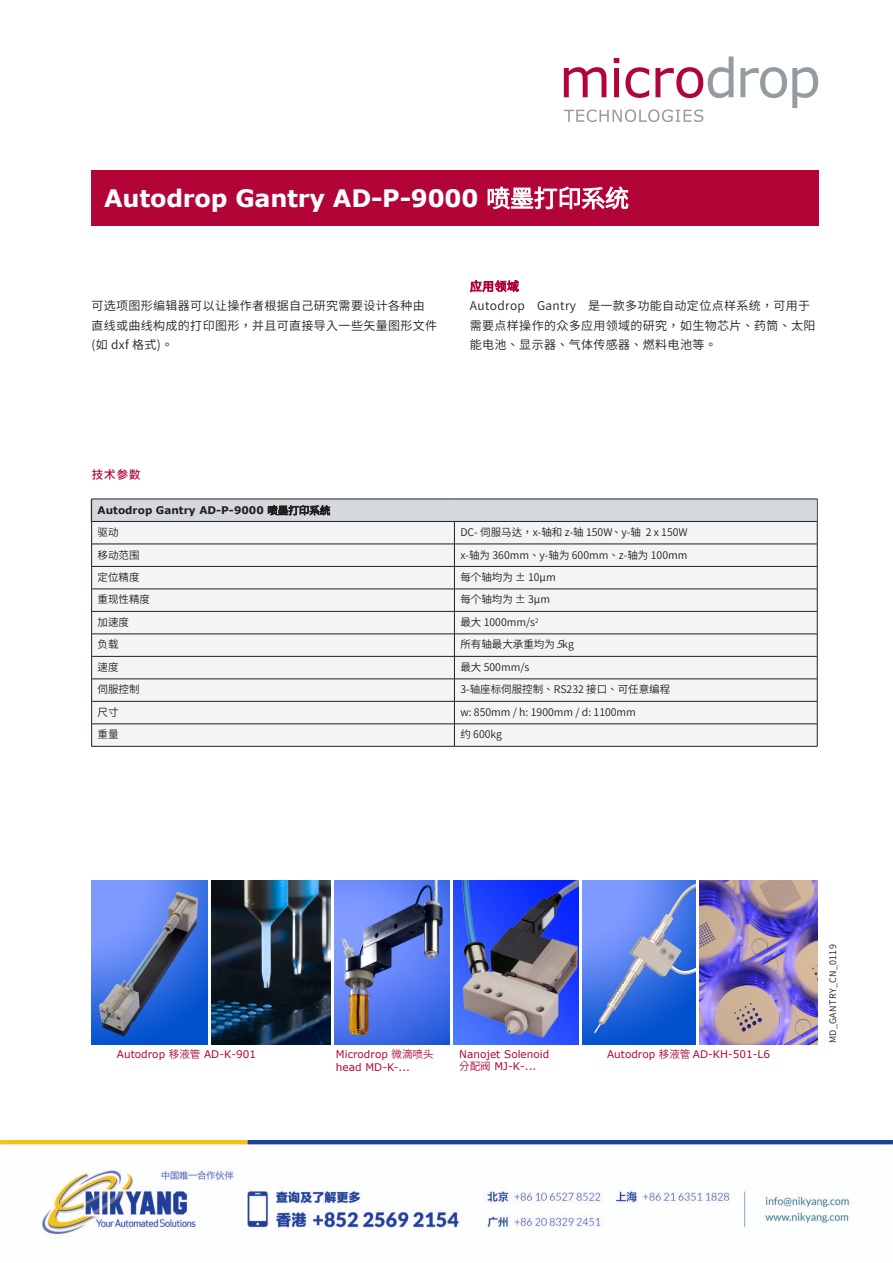
<style>
.page{position:relative;width:893px;height:1263px;background:#fff}
.page>*{position:absolute;margin:0;border:0;box-sizing:border-box;transform-origin:0 0}
.t1{font:700 24px "Verdana";letter-spacing:-.01em;color:#fff}
.Absatzformat_2{font:12px/19.5px "Gen Yo Gothic TW";letter-spacing:.03em;color:#231f20}
.t2{font:700 12px "Microsoft Jheng Hei";color:#b30437}
.t3{font:10.5px "Gen Yo Gothic TW";color:#231f20}
.t4{font:10.5px "Verdana";color:#b30437}
.t5{font:700 10.5px "Verdana";color:#231f20}
.t6{font:9px "Gen Yo Gothic TW";letter-spacing:.035em;color:#231f20}
.s1{font-family:"Gen Yo Gothic TW";font-weight:400}
.s2{color:#b30437}
.s3{font-style:italic}
.s4{font-family:"Gen Yo Gothic TW"}
</style>
<div class="page">
<div style="left:91px;top:170px;width:728px;height:55px;background:#b30437"></div>
<svg style="left:564px;top:67px;width:42px;height:30px"></svg>
<svg style="left:614px;top:58px;width:5px;height:39px"></svg>
<svg style="left:625px;top:67px;width:24px;height:31px"></svg>
<svg style="left:655px;top:56px;width:78px;height:42px"></svg>
<svg style="left:740px;top:67px;width:78px;height:41px"></svg>
<svg style="left:564px;top:109px;width:139px;height:13px"></svg>
<div style="left:90px;top:499px;width:726px;height:22px;background:#d5d9dd"></div>
<div style="left:92px;top:522px;width:725px;height:224px;background:#f3f4f5"></div>
<hr style="left:91px;top:499px;width:363px;height:1px;background:#231f20">
<hr style="left:454px;top:499px;width:363px;height:1px;background:#231f20">
<hr style="left:91px;top:521px;width:363px;height:1px;background:#231f20">
<hr style="left:454px;top:521px;width:363px;height:1px;background:#231f20">
<hr style="left:91px;top:544px;width:363px;height:1px;background:#231f20">
<hr style="left:454px;top:544px;width:363px;height:1px;background:#231f20">
<hr style="left:91px;top:566px;width:363px;height:1px;background:#231f20">
<hr style="left:454px;top:566px;width:363px;height:1px;background:#231f20">
<hr style="left:91px;top:589px;width:363px;height:1px;background:#231f20">
<hr style="left:454px;top:589px;width:363px;height:1px;background:#231f20">
<hr style="left:91px;top:611px;width:363px;height:1px;background:#231f20">
<hr style="left:454px;top:611px;width:363px;height:1px;background:#231f20">
<hr style="left:91px;top:634px;width:363px;height:1px;background:#231f20">
<hr style="left:454px;top:634px;width:363px;height:1px;background:#231f20">
<hr style="left:91px;top:656px;width:363px;height:1px;background:#231f20">
<hr style="left:454px;top:656px;width:363px;height:1px;background:#231f20">
<hr style="left:91px;top:679px;width:363px;height:1px;background:#231f20">
<hr style="left:454px;top:679px;width:363px;height:1px;background:#231f20">
<hr style="left:91px;top:701px;width:363px;height:1px;background:#231f20">
<hr style="left:454px;top:701px;width:363px;height:1px;background:#231f20">
<hr style="left:91px;top:723px;width:363px;height:1px;background:#231f20">
<svg style="left:91px;top:499px;width:1px;height:247px"></svg>
<hr style="left:454px;top:723px;width:363px;height:1px;background:#231f20">
<svg style="left:454px;top:522px;width:1px;height:224px"></svg>
<svg style="left:817px;top:499px;width:1px;height:247px"></svg>
<hr style="left:91px;top:746px;width:363px;height:1px;background:#231f20">
<hr style="left:454px;top:746px;width:363px;height:1px;background:#231f20">
<img style="left:611px;top:880px;width:207px;height:165px">
<img style="left:453px;top:880px;width:244px;height:164px">
<img style="left:211px;top:880px;width:120px;height:165px">
<img style="left:334px;top:880px;width:116px;height:165px">
<img style="left:91px;top:880px;width:117px;height:165px">
<hr style="left:579px;top:853px;width:2px;height:198px;background:#fff">
<hr style="left:697px;top:852px;width:2px;height:198px;background:#fff">
<img style="left:1px;top:1140px;width:892px;height:95px">
<p class="t1" style="left:104px;top:181px;width:526px">Autodrop Gantry AD-P-9000 <span class="s1">喷墨打印系统</span></p>
<p class="Absatzformat_2" style="left:91px;top:296px;width:347px">可选项图形编辑器可以让操作者根据自己研究需要设计各种由直线或曲线构成的打印图形，并且可直接导入一些矢量图形文件(如 dxf 格式)。</p>
<p class="Absatzformat_2" style="left:470px;top:277px;width:347px"><span class="s2">应用领域<br></span>Autodrop Gantry 是一款多功能自动定位点样系统，可用于需要点样操作的众多应用领域的研究，如生物芯片、药筒、太阳能电池、显示器、气体传感器、燃料电池等。</p>
<p class="t2" style="left:92px;top:467px;width:51px">技术参数</p>
<p class="t5" style="left:98px;top:503px;width:234px">Autodrop Gantry AD-P-9000 <span class="s1">喷墨打印系统</span></p>
<p class="t3" style="left:98px;top:526px;width:22px">驱动</p>
<p class="t3" style="left:460px;top:526px;width:229px">DC- 伺服马达，x-轴和 z-轴 150W、y-轴 2 x 150W</p>
<p class="t3" style="left:98px;top:549px;width:43px">移动范围</p>
<p class="t3" style="left:460px;top:549px;width:228px">x-轴为 360mm、y-轴为 600mm、z-轴为 100mm</p>
<p class="t3" style="left:98px;top:571px;width:43px">定位精度</p>
<p class="t3" style="left:460px;top:571px;width:97px">每个轴均为 ± 10μm</p>
<p class="t3" style="left:98px;top:594px;width:54px">重现性精度</p>
<p class="t3" style="left:460px;top:594px;width:91px">每个轴均为 ± 3μm</p>
<p class="t3" style="left:98px;top:616px;width:33px">加速度</p>
<p class="t3" style="left:460px;top:616px;width:80px">最大 1000mm/s<sup>2</sup></p>
<p class="t3" style="left:98px;top:639px;width:22px">负载</p>
<p class="t3" style="left:460px;top:639px;width:115px">所有轴最大承重均为 <span class="s3">5</span>kg</p>
<p class="t3" style="left:98px;top:661px;width:22px">速度</p>
<p class="t3" style="left:460px;top:661px;width:70px">最大 500mm/s</p>
<p class="t3" style="left:98px;top:684px;width:43px">伺服控制</p>
<p class="t3" style="left:460px;top:684px;width:211px">3-轴座标伺服控制、RS232 接口、可任意编程</p>
<p class="t3" style="left:98px;top:706px;width:22px">尺寸</p>
<p class="t3" style="left:460px;top:706px;width:177px">w: 850mm / h: 1900mm / d: 1100mm</p>
<p class="t3" style="left:98px;top:729px;width:22px">重量</p>
<p class="t3" style="left:460px;top:729px;width:43px">约 600kg</p>
<p class="t4" style="left:117px;top:1047px;width:141px">Autodrop <span class="s4">移液管</span> AD-K-901</p>
<p class="t4" style="left:336px;top:1047px;width:99px">Microdrop <span class="s4">微滴喷头</span></p>
<p class="t4" style="left:336px;top:1060px;width:76px">head MD-K-...</p>
<p class="t4" style="left:459px;top:1047px;width:92px">Nanojet Solenoid</p>
<p class="t4" style="left:459px;top:1059px;width:79px"><span class="s4">分配阀</span> MJ-K-...</p>
<p class="t4" style="left:607px;top:1047px;width:165px">Autodrop <span class="s4">移液管</span> AD-KH-501-L6</p>
<p class="t6" style="left:828px;top:1043px;width:100px;rotate:-90deg">MD_GANTRY_CN_0119</p>
</div>
